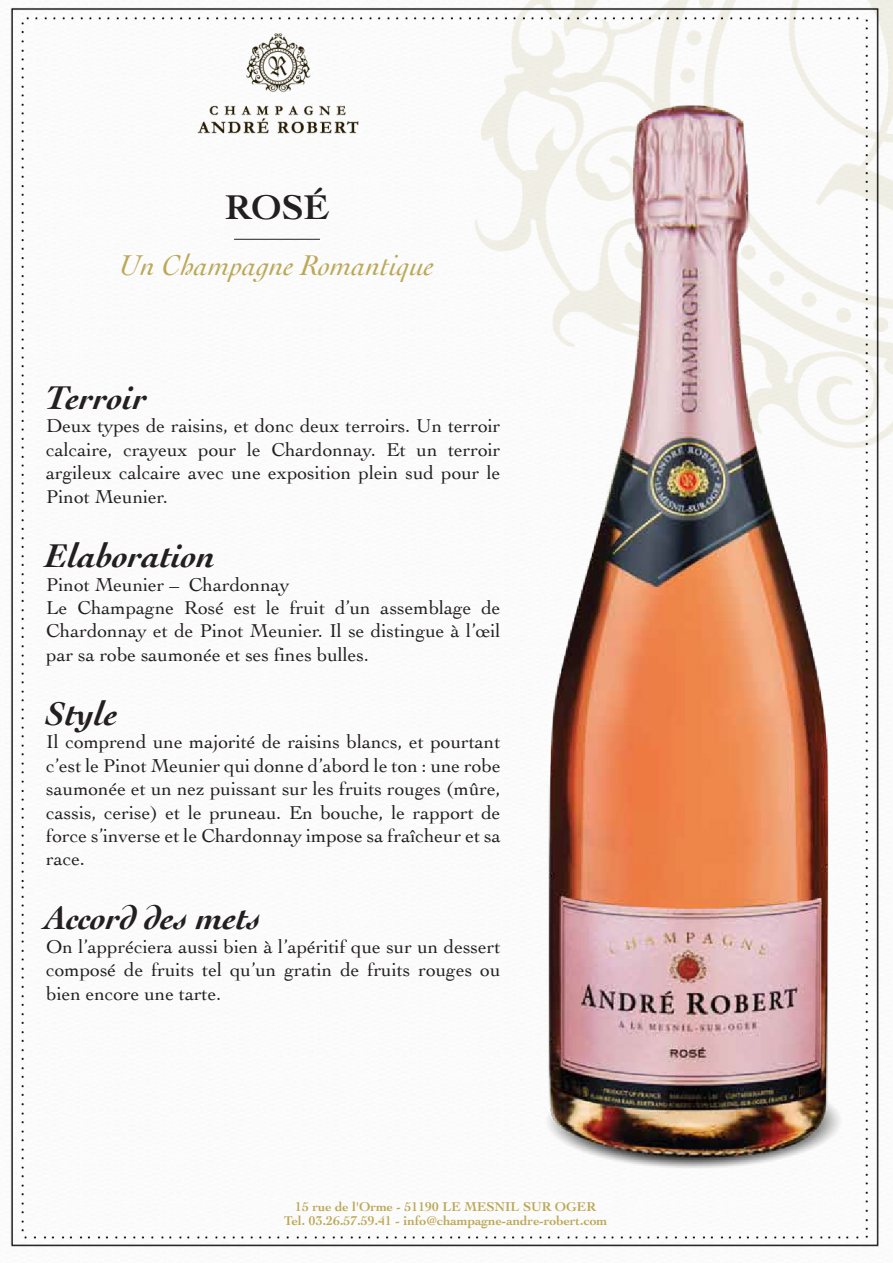
<style>
.page{position:relative;width:893px;height:1263px;background:#fff}
.page>*{position:absolute;margin:0;border:0;box-sizing:border-box;transform-origin:0 0}
.t1{font:700 36px "Cochin";color:#231f20}
.t2{font:italic 700 34.5px "Cochin";color:#231f20}
.t3{font:italic 30px "Cochin";color:#bca857}
.t4{font:19.5px/23.4px "Cochin";color:#231f20;text-align:justify}
.t5{font:700 13.35px/14.1px "Cochin";color:#bca857;text-align:center}
</style>
<div class="page">
<img style="left:10px;top:0;width:883px;height:1247px">
<hr style="left:234px;top:239px;width:86px;height:1px;background:#231f20">
<h1 class="t1" style="left:225px;top:183px;width:106px">ROSÉ</h1>
<h3 class="t3" style="left:120px;top:245px;width:316px">Un Champagne Romantique</h3>
<h2 class="t2" style="left:46px;top:374px;width:102px">Terroir</h2>
<p class="t4" style="left:46px;top:414px;width:456px">Deux types de raisins, et donc deux terroirs. Un terroir calcaire, crayeux pour le Chardonnay. Et un terroir argileux calcaire avec une exposition plein sud pour le Pinot Meunier.</p>
<h2 class="t2" style="left:46px;top:533px;width:171px">Elaboration</h2>
<p class="t4" style="left:46px;top:572px;width:456px;text-align:left">Pinot Meunier – Chardonnay<br>Le Champagne Rosé est le fruit d’un assemblage de Chardonnay et de Pinot Meunier. Il se distingue à l’œil par sa robe saumonée et ses fines bulles.</p>
<h2 class="t2" style="left:46px;top:690px;width:73px">Style</h2>
<p class="t4" style="left:46px;top:729px;width:456px">Il comprend une majorité de raisins blancs, et pourtant c’est le Pinot Meunier qui donne d’abord le ton : une robe saumonée et un nez puissant sur les fruits rouges (mûre, cassis, cerise) et le pruneau. En bouche, le rapport de force s’inverse et le Chardonnay impose sa fraîcheur et sa race.</p>
<h2 class="t2" style="left:46px;top:895px;width:216px">Accord des mets</h2>
<p class="t4" style="left:46px;top:934px;width:456px">On l’appréciera aussi bien à l’apéritif que sur un dessert composé de fruits tel qu’un gratin de fruits rouges ou bien encore une tarte.</p>
<p class="t5" style="left:284px;top:1199px;width:325px">15 rue de l'Orme - 51190 LE MESNIL SUR OGER<br>Tel. 03.26.57.59.41 - info@champagne-andre-robert.com</p>
</div>
